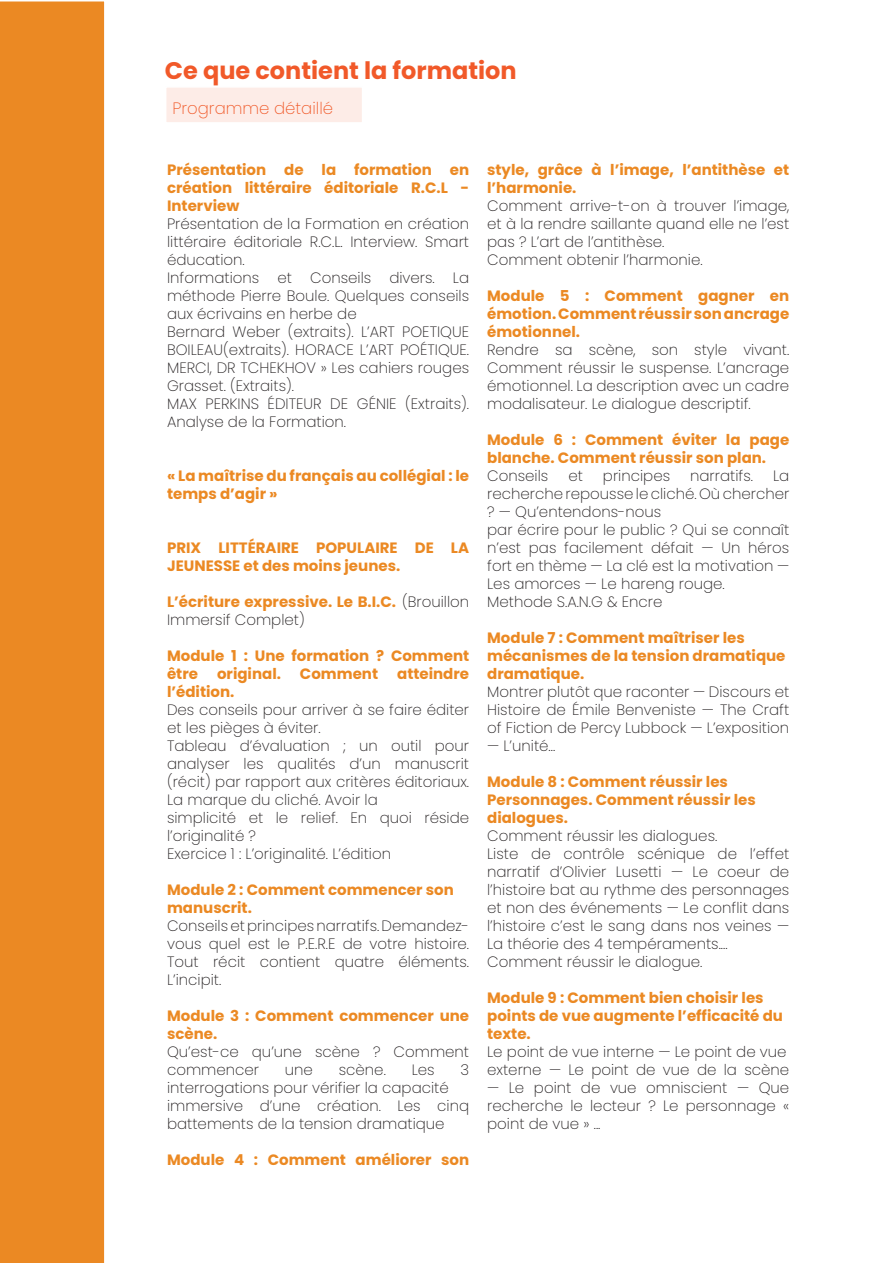
<style>
.page{position:relative;width:893px;height:1263px;background:#fff}
.page>*{position:absolute;margin:0;border:0;box-sizing:border-box;transform-origin:0 0}
.t1{font:700 24px "Poppins";color:#f15929}
.t2{font:200 16.5px "Poppins";color:#f15929}
.t3{font:200 15px/18px "Poppins";color:#231f20}
.t4{font:700 15px/18px "Poppins";color:#eb8923}
.s1{font-weight:200;color:#231f20}
</style>
<div class="page">
<div style="left:0;top:1px;width:105px;height:1262px;background:#eb8923"></div>
<div style="left:165px;top:86px;width:198px;height:38px;background:#fdece7;border:2px solid #fff"></div>
<h1 class="t1" style="left:165px;top:56px;width:353px">Ce que contient la formation</h1>
<p class="t2" style="left:172px;top:98px;width:162px">Programme détaillé</p>
<p class="t4" style="left:167px;top:161px;width:304px;text-align:justify">Présentation de la formation en création littéraire éditoriale R.C.L - Interview</p>
<p class="t3" style="left:167px;top:215px;width:304px">Présentation de la Formation en création littéraire éditoriale R.C.L. Interview. Smart éducation.<br>Informations et Conseils divers. La méthode Pierre Boule. Quelques conseils aux écrivains en herbe de<br>Bernard Weber (extraits). L’ART POETIQUE BOILEAU(extraits). HORACE L’ART POÉTIQUE.<br>MERCI, DR TCHEKHOV » Les cahiers rouges Grasset. (Extraits).<br>MAX PERKINS ÉDITEUR DE GÉNIE (Extraits).<br>Analyse de la Formation.</p>
<p class="t4" style="left:167px;top:467px;width:304px">« La maîtrise du français au collégial : le temps d’agir »</p>
<p class="t4" style="left:167px;top:539px;width:304px">PRIX LITTÉRAIRE POPULAIRE DE LA<br>JEUNESSE et des moins jeunes.</p>
<p class="t4" style="left:167px;top:593px;width:304px">L’écriture expressive. Le B.I.C. <span class="s1">(Brouillon<br>Immersif Complet)</span></p>
<p class="t4" style="left:167px;top:647px;width:304px">Module 1 : Une formation ? Comment être</p>
<p class="t4" style="left:217px;top:665px;width:65px">original.</p>
<p class="t4" style="left:300px;top:665px;width:80px">Comment</p>
<p class="t4" style="left:397px;top:665px;width:73px">atteindre</p>
<p class="t4" style="left:167px;top:683px;width:69px">l’édition.</p>
<p class="t3" style="left:167px;top:701px;width:304px">Des conseils pour arriver à se faire éditer et les pièges à éviter.<br>Tableau d’évaluation ; un outil pour analyser les qualités d’un manuscrit (récit) par rapport aux critères éditoriaux.<br>La marque du cliché. Avoir la<br>simplicité et le relief. En quoi réside l’originalité ?<br>Exercice 1 : L’originalité. L’édition</p>
<p class="t4" style="left:167px;top:881px;width:288px">Module 2 : Comment commencer son manuscrit.</p>
<p class="t3" style="left:167px;top:917px;width:304px;text-align:justify">Conseils et principes narratifs. Demandez&shy;vous quel est le P.E.R.E de votre histoire.<br>Tout récit contient quatre éléments.<br>L’incipit.</p>
<p class="t4" style="left:167px;top:1007px;width:304px">Module 3 : Comment commencer une scène.</p>
<p class="t3" style="left:167px;top:1043px;width:304px">Qu’est-ce qu’une scène ? Comment commencer</p>
<p class="t3" style="left:285px;top:1061px;width:30px">une</p>
<p class="t3" style="left:339px;top:1061px;width:49px">scène.</p>
<p class="t3" style="left:412px;top:1061px;width:24px">Les</p>
<p class="t3" style="left:460px;top:1061px;width:10px">3</p>
<p class="t3" style="left:167px;top:1079px;width:304px">interrogations pour vérifier la capacité immersive d’une création. Les cinq battements de la tension dramatique</p>
<p class="t4" style="left:167px;top:1151px;width:304px">Module 4 : Comment améliorer son</p>
<p class="t4" style="left:487px;top:161px;width:304px">style, grâce à l’image, l’antithèse et l’harmonie.</p>
<p class="t3" style="left:487px;top:197px;width:304px">Comment arrive-t-on à trouver l’image, et à la rendre saillante quand elle ne l’est pas ? L’art de l’antithèse.<br>Comment obtenir l’harmonie.</p>
<p class="t4" style="left:487px;top:287px;width:304px;text-align:justify">Module 5 : Comment gagner en émotion. Comment réussir son ancrage émotionnel.</p>
<p class="t3" style="left:487px;top:341px;width:304px;text-align:justify">Rendre sa scène, son style vivant.<br>Comment réussir le suspense. L’ancrage émotionnel. La description avec un cadre modalisateur. Le dialogue descriptif.</p>
<p class="t4" style="left:487px;top:431px;width:304px">Module 6 : Comment éviter la page blanche. Comment réussir son plan.</p>
<p class="t3" style="left:487px;top:467px;width:63px">Conseils</p>
<p class="t3" style="left:568px;top:467px;width:16px">et</p>
<p class="t3" style="left:603px;top:467px;width:69px">principes</p>
<p class="t3" style="left:690px;top:467px;width:64px">narratifs.</p>
<p class="t3" style="left:487px;top:467px;width:304px;text-indent:286px">La recherche repousse le cliché. Où chercher ? — Qu’entendons-nous<br>par écrire pour le public ? Qui se connaît n’est pas facilement défait — Un héros fort en thème — La clé est la motivation —<br>Les amorces — Le hareng rouge.<br>Methode S.A.N.G &amp; Encre</p>
<p class="t4" style="left:487px;top:629px;width:300px">Module 7 : Comment maîtriser les mécanismes de la tension dramatique dramatique.</p>
<p class="t3" style="left:487px;top:683px;width:304px;text-align:justify">Montrer plutôt que raconter — Discours et Histoire de Émile Benveniste — The Craft of Fiction de Percy Lubbock — L’exposition</p>
<p class="t3" style="left:487px;top:737px;width:70px">— L’unité...</p>
<p class="t4" style="left:487px;top:773px;width:270px">Module 8 : Comment réussir les<br>Personnages. Comment réussir les dialogues.</p>
<p class="t3" style="left:487px;top:827px;width:304px">Comment réussir les dialogues.<br>Liste de contrôle scénique de l’effet narratif d’Olivier Lusetti — Le coeur de l’histoire bat au rythme des personnages et non des événements — Le conflit dans l’histoire c’est le sang dans nos veines — La théorie des 4 tempéraments....<br>Comment réussir le dialogue.</p>
<p class="t4" style="left:487px;top:989px;width:297px">Module 9 : Comment bien choisir les points de vue augmente l’efficacité du texte.</p>
<p class="t3" style="left:487px;top:1043px;width:304px">Le point de vue interne — Le point de vue externe — Le point de vue de la scène</p>
<p class="t3" style="left:487px;top:1079px;width:304px;text-align:justify">— Le point de vue omniscient — Que recherche le lecteur ? Le personnage « point de vue » ...</p>
</div>
